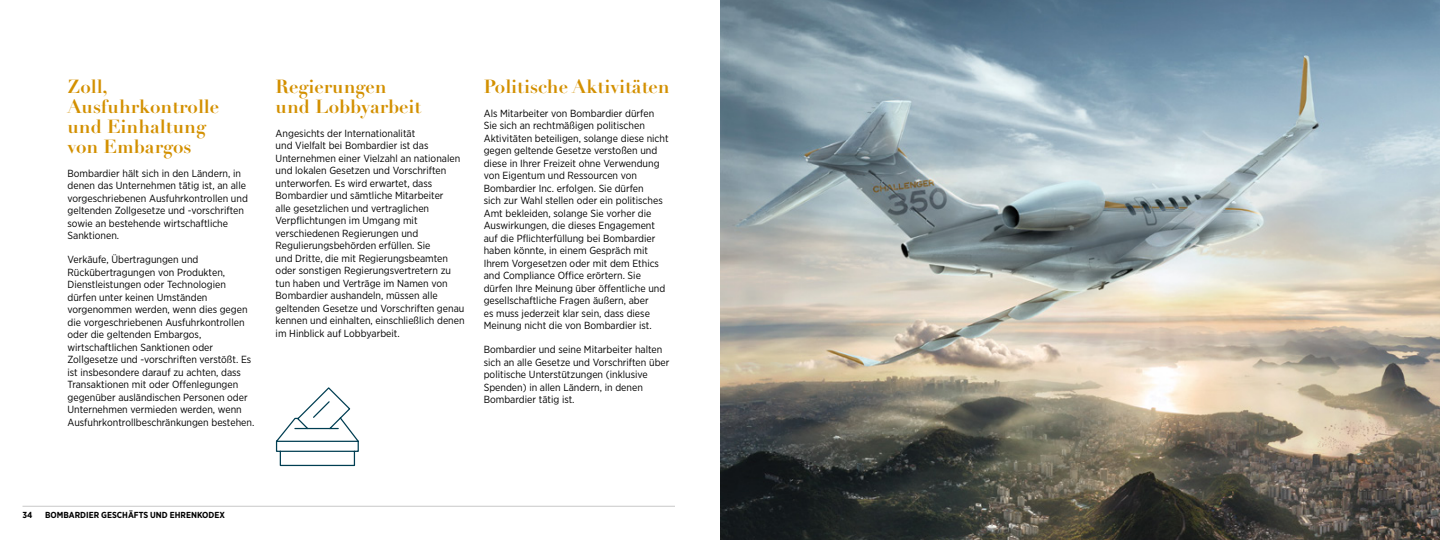
<style>
.page{position:relative;width:1440px;height:540px;background:#fff}
.page>*{position:absolute;margin:0;border:0;box-sizing:border-box;transform-origin:0 0}
.t1{font:700 18.75px/20px "Didot LH";color:#d39000}
.t2{font:10.25px/12.5px "Gotham Narrow";color:#000}
.t3{font:700 8.75px "Gotham Narrow";color:#000}
</style>
<div class="page">
<img style="left:720px;top:0;width:720px;height:540px">
<svg style="left:275px;top:387px;width:84px;height:80px"></svg>
<hr style="left:22px;top:506px;width:653px;height:1px;background:#c8c8c8">
<h1 class="t1" style="left:68px;top:77px;width:153px">Zoll,<br>Ausfuhrkontrolle und Einhaltung von Embargos</h1>
<p class="t2" style="left:68px;top:167px;width:182px">Bombardier hält sich in den Ländern, in denen das Unternehmen tätig ist, an alle vorgeschriebenen Ausfuhrkontrollen und geltenden Zollgesetze und -vorschriften sowie an bestehende wirtschaftliche Sanktionen.</p>
<p class="t2" style="left:68px;top:253px;width:188px">Verkäufe, Übertragungen und Rückübertragungen von Produkten, Dienstleistungen oder Technologien dürfen unter keinen Umständen vorgenommen werden, wenn dies gegen die vorgeschriebenen Ausfuhrkontrollen oder die geltenden Embargos, wirtschaftlichen Sanktionen oder Zollgesetze und -vorschriften verstößt. Es ist insbesondere darauf zu achten, dass Transaktionen mit oder Offenlegungen gegenüber ausländischen Personen oder Unternehmen vermieden werden, wenn Ausfuhrkontrollbeschränkungen bestehen.</p>
<h1 class="t1" style="left:276px;top:77px;width:147px">Regierungen und Lobbyarbeit</h1>
<p class="t2" style="left:276px;top:127px;width:191px">Angesichts der Internationalität<br>und Vielfalt bei Bombardier ist das Unternehmen einer Vielzahl an nationalen und lokalen Gesetzen und Vorschriften unterworfen. Es wird erwartet, dass Bombardier und sämtliche Mitarbeiter<br>alle gesetzlichen und vertraglichen Verpflichtungen im Umgang mit verschiedenen Regierungen und Regulierungsbehörden erfüllen. Sie<br>und Dritte, die mit Regierungsbeamten oder sonstigen Regierungsvertretern zu tun haben und Verträge im Namen von Bombardier aushandeln, müssen alle geltenden Gesetze und Vorschriften genau kennen und einhalten, einschließlich denen im Hinblick auf Lobbyarbeit.</p>
<h1 class="t1" style="left:484px;top:77px;width:188px">Politische Aktivitäten</h1>
<p class="t2" style="left:484px;top:107px;width:186px">Als Mitarbeiter von Bombardier dürfen Sie sich an rechtmäßigen politischen Aktivitäten beteiligen, solange diese nicht gegen geltende Gesetze verstoßen und diese in Ihrer Freizeit ohne Verwendung von Eigentum und Ressourcen von Bombardier Inc. erfolgen. Sie dürfen<br>sich zur Wahl stellen oder ein politisches Amt bekleiden, solange Sie vorher die Auswirkungen, die dieses Engagement auf die Pflichterfüllung bei Bombardier haben könnte, in einem Gespräch mit Ihrem Vorgesetzen oder mit dem Ethics and Compliance Office erörtern. Sie dürfen Ihre Meinung über öffentliche und gesellschaftliche Fragen äußern, aber<br>es muss jederzeit klar sein, dass diese Meinung nicht die von Bombardier ist.</p>
<p class="t2" style="left:484px;top:343px;width:187px">Bombardier und seine Mitarbeiter halten sich an alle Gesetze und Vorschriften über politische Unterstützungen (inklusive Spenden) in allen Ländern, in denen Bombardier tätig ist.</p>
<p class="t3" style="left:22px;top:509px;width:12px">34</p>
<p class="t3" style="left:45px;top:509px;width:181px">BOMBARDIER GESCHÄFTS UND EHRENKODEX</p>
</div>
